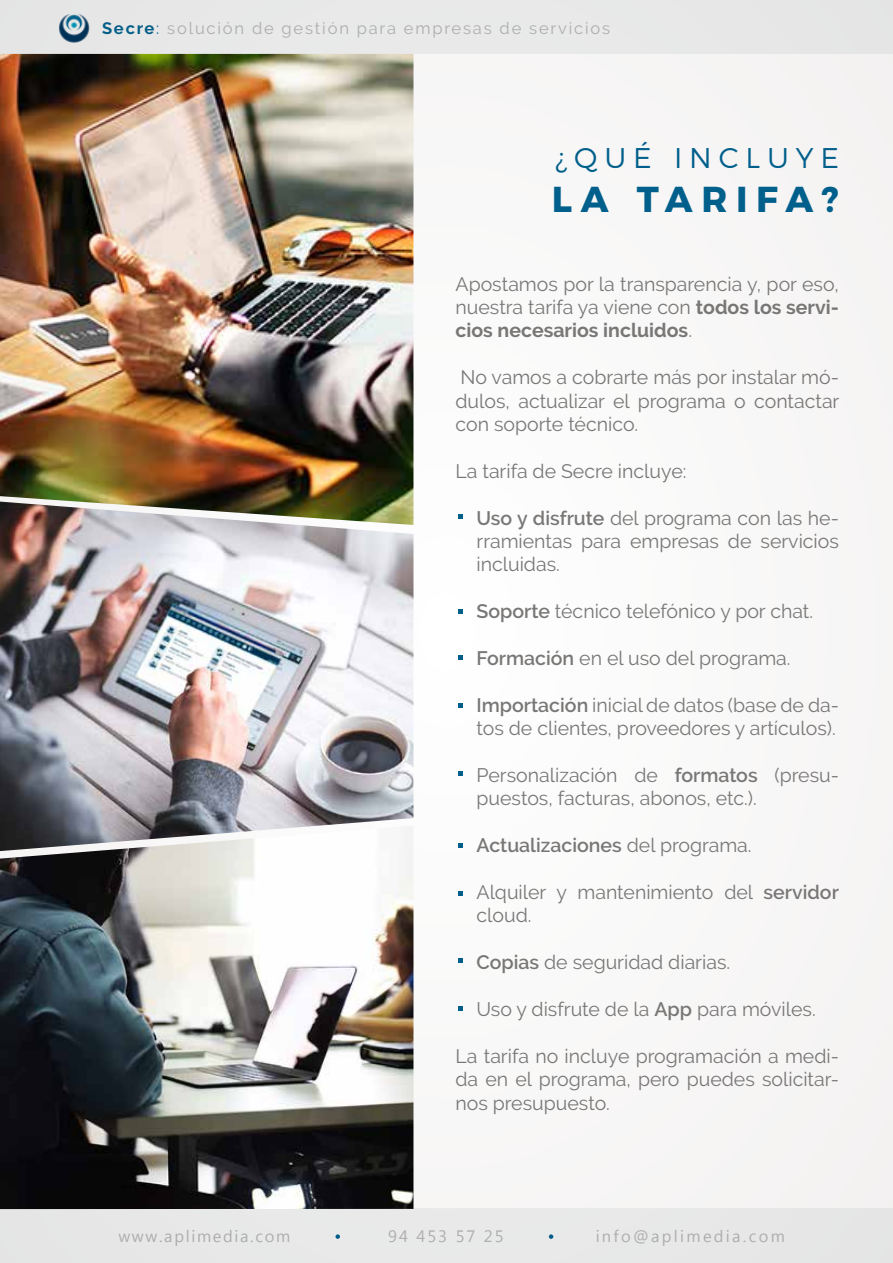
<style>
.page{position:relative;width:893px;height:1263px;background:#f8f7f7}
.page>*{position:absolute;margin:0;border:0;box-sizing:border-box;transform-origin:0 0}
.t1{font:700 36px "Montserrat";letter-spacing:.24em;color:#005f8b}
.t2{font:300 28.5px "Montserrat";letter-spacing:.24em;color:#005f8b}
.t3{font:19.5px/23.4px "Raleway";color:#787776;text-align:justify}
.t4{font:600 19.5px "Raleway";color:#787776}
.t5{font:16.5px "Raleway";letter-spacing:.11em;color:#afadad}
.t6{font:16.5px "Myanmar Text";letter-spacing:.14em;color:#afadad}
.t7{font:16.5px "Myanmar Text";letter-spacing:.1em;color:#afadad}
.t8{font:16.5px "Myanmar Text";letter-spacing:.12em;color:#afadad}
.s1{font-weight:700;color:#025e88}
.s2{color:#025e88}
.s3{font-weight:700}
.s4{font-weight:600}
.s5{font-weight:400}
</style>
<div class="page">
<div style="left:0;top:0;width:893px;height:54px;background:#e7e8e7"></div>
<div style="left:0;top:1209px;width:892px;height:54px;background:#e7e8e7"></div>
<svg style="left:335px;top:1234px;width:5px;height:5px"></svg>
<svg style="left:549px;top:1234px;width:4px;height:5px"></svg>
<img style="left:58px;top:14px;width:32px;height:29px">
<img style="left:0;top:54px;width:413px;height:447px">
<img style="left:0;top:501px;width:413px;height:324px">
<img style="left:0;top:825px;width:413px;height:384px">
<svg style="left:458px;top:514px;width:5px;height:5px"></svg>
<svg style="left:458px;top:609px;width:5px;height:4px"></svg>
<svg style="left:458px;top:655px;width:5px;height:5px"></svg>
<svg style="left:458px;top:703px;width:5px;height:5px"></svg>
<svg style="left:458px;top:771px;width:5px;height:4px"></svg>
<svg style="left:458px;top:843px;width:5px;height:4px"></svg>
<svg style="left:458px;top:891px;width:5px;height:4px"></svg>
<svg style="left:458px;top:958px;width:5px;height:5px"></svg>
<svg style="left:458px;top:1006px;width:5px;height:5px"></svg>
<p class="t5" style="left:102px;top:19px;width:510px"><span class="s1">Secre</span><span class="s2">:</span> solución de gestión para empresas de servicios</p>
<h2 class="t2" style="left:555px;top:136px;width:285px">¿QUÉ INCLUYE</h2>
<h1 class="t1" style="left:552px;top:170px;width:289px">LA TARIFA?</h1>
<p class="t3" style="left:455px;top:272px;width:385px">Apostamos por la transparencia y, por eso, nuestra tarifa ya viene con <span class="s3">todos los servi&shy;cios necesarios incluidos</span>.</p>
<p class="t3" style="left:455px;top:366px;width:385px">No vamos a cobrarte más por instalar mó&shy;dulos, actualizar el programa o contactar con soporte técnico.</p>
<p class="t3" style="left:455px;top:459px;width:232px">La tarifa de Secre incluye:</p>
<p class="t3" style="left:476px;top:506px;width:364px"><span class="s4">Uso y disfrute</span> del programa con las he&shy;rramientas para empresas de servicios incluidas.</p>
<p class="t3" style="left:476px;top:600px;width:338px"><span class="s4">Soporte</span> técnico telefónico y por chat.</p>
<p class="t3" style="left:476px;top:646px;width:316px"><span class="s4">Formación</span> en el uso del programa.</p>
<p class="t3" style="left:476px;top:693px;width:364px"><span class="s4">Importación</span> inicial de datos (base de da&shy;tos de clientes, proveedores y artículos).</p>
<p class="t3" style="left:476px;top:763px;width:364px">Personalización de <span class="s4">formatos</span> (presu&shy;puestos, facturas, abonos, etc.).</p>
<p class="t4" style="left:476px;top:834px;width:277px">Actualizaciones <span class="s5">del programa.</span></p>
<p class="t3" style="left:476px;top:880px;width:364px">Alquiler y mantenimiento del <span class="s4">servidor </span>cloud.</p>
<p class="t3" style="left:476px;top:951px;width:255px"><span class="s4">Copias</span> de seguridad diarias.</p>
<p class="t3" style="left:476px;top:997px;width:341px">Uso y disfrute de la <span class="s4">App</span> para móviles.</p>
<p class="t3" style="left:455px;top:1044px;width:385px">La tarifa no incluye programación a medi&shy;da en el programa, pero puedes solicitar&shy;nos presupuesto.</p>
<p class="t7" style="left:118px;top:1227px;width:173px">www.aplimedia.com</p>
<p class="t8" style="left:388px;top:1227px;width:117px">94 453 57 25</p>
<p class="t6" style="left:596px;top:1227px;width:191px">info@aplimedia.com</p>
</div>
